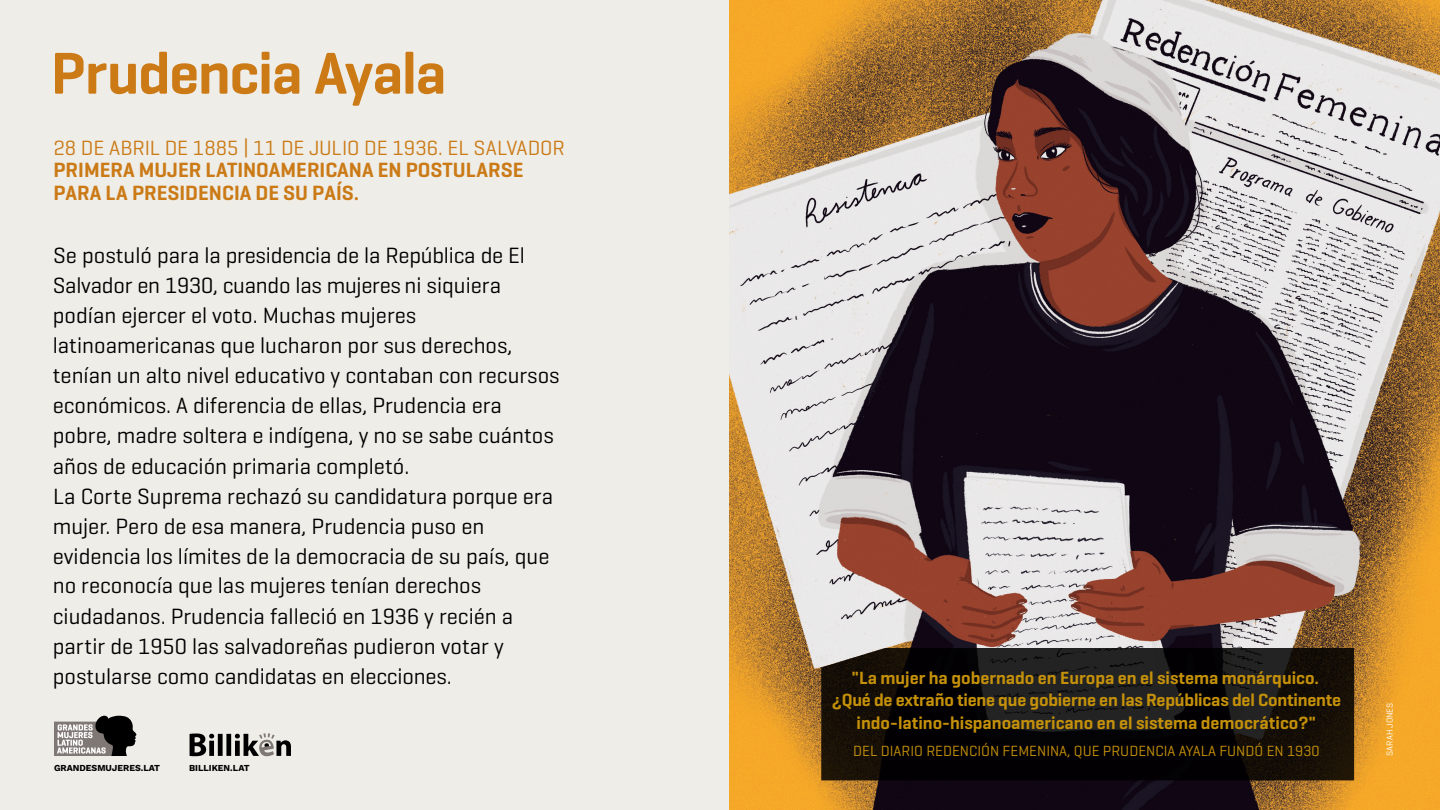
<style>
.page{position:relative;width:1440px;height:810px;background:#fff}
.page>*{position:absolute;margin:0;border:0;box-sizing:border-box;transform-origin:0 0}
.Mujer_Nombre{font:600 60px "Geogrotesque";letter-spacing:-.02em;color:#cb7a16}
.Volanta_negra{font:22.5px/30.1px "Geogrotesque";color:#000}
.Volanta_negra-2{font:21px/21.8px "Geogrotesque";color:#cb7a16}
.Volanta_negra-3{font:600 21px "Geogrotesque";color:#cb7a16}
.t1{font:600 18px/22.5px "Geogrotesque";color:#c5910a;text-align:center}
.t2{font:15px "Geogrotesque";color:#c5910a}
.t3{font:9px "Work Sans";color:#000}
.Volanta_negra-4{font:9px "Geogrotesque";letter-spacing:.015em;color:#fff}
.s1{font-weight:600}
.s2{font-family:"Minion Pro";font-weight:700}
</style>
<div class="page">
<img style="left:730px;top:0;width:710px;height:810px">
<div style="left:0;top:0;width:729px;height:810px;background:#eeede8"></div>
<svg style="left:190px;top:733px;width:101px;height:23px"></svg>
<svg style="left:54px;top:716px;width:83px;height:40px"></svg>
<svg style="left:821px;top:648px;width:533px;height:132px;background:#13100f"></svg>
<p class="Mujer_Nombre" style="left:51px;top:36px;width:397px">Prudencia Ayala</p>
<p class="Volanta_negra-2" style="left:53px;top:136px;width:513px">28 DE ABRIL DE 1885 | 11 DE JULIO DE 1936. EL SALVADOR<br><span class="s1">PRIMERA MUJER LATINOAMERICANA EN POSTULARSE</span></p>
<p class="Volanta_negra-3" style="left:53px;top:180px;width:307px">PARA LA PRESIDENCIA DE SU PAÍS<span class="s2">.</span></p>
<p class="Volanta_negra" style="left:53px;top:240px;width:508px">Se postuló para la presidencia de la República de El Salvador en 1930, cuando las mujeres ni siquiera podían ejercer el voto. Muchas mujeres latinoamericanas que lucharon por sus derechos, tenían un alto nivel educativo y contaban con recursos económicos. A diferencia de ellas, Prudencia era pobre, madre soltera e indígena, y no se sabe cuántos años de educación primaria completó.<br>La Corte Suprema rechazó su candidatura porque era mujer. Pero de esa manera, Prudencia puso en evidencia los límites de la democracia de su país, que no reconocía que las mujeres tenían derechos ciudadanos. Prudencia falleció en 1936 y recién a partir de 1950 las salvadoreñas pudieron votar y postularse como candidatas en elecciones.</p>
<p class="t3" style="left:54px;top:761px;width:108px">GRANDESMUJERES.LAT</p>
<p class="t3" style="left:189px;top:761px;width:62px">BILLIKEN.LAT</p>
<p class="t1" style="left:832px;top:666px;width:511px">"La mujer ha gobernado en Europa en el sistema monárquico. ¿Qué de extraño tiene que gobierne en las Repúblicas del Continente indo-latino-hispanoamericano en el sistema democrático?"</p>
<p class="t2" style="left:853px;top:742px;width:468px">DEL DIARIO REDENCIÓN FEMENINA, QUE PRUDENCIA AYALA FUNDÓ EN 1930</p>
<p class="Volanta_negra-4" style="left:1384px;top:756px;width:55px;rotate:-90deg">SARAH JONES</p>
</div>
